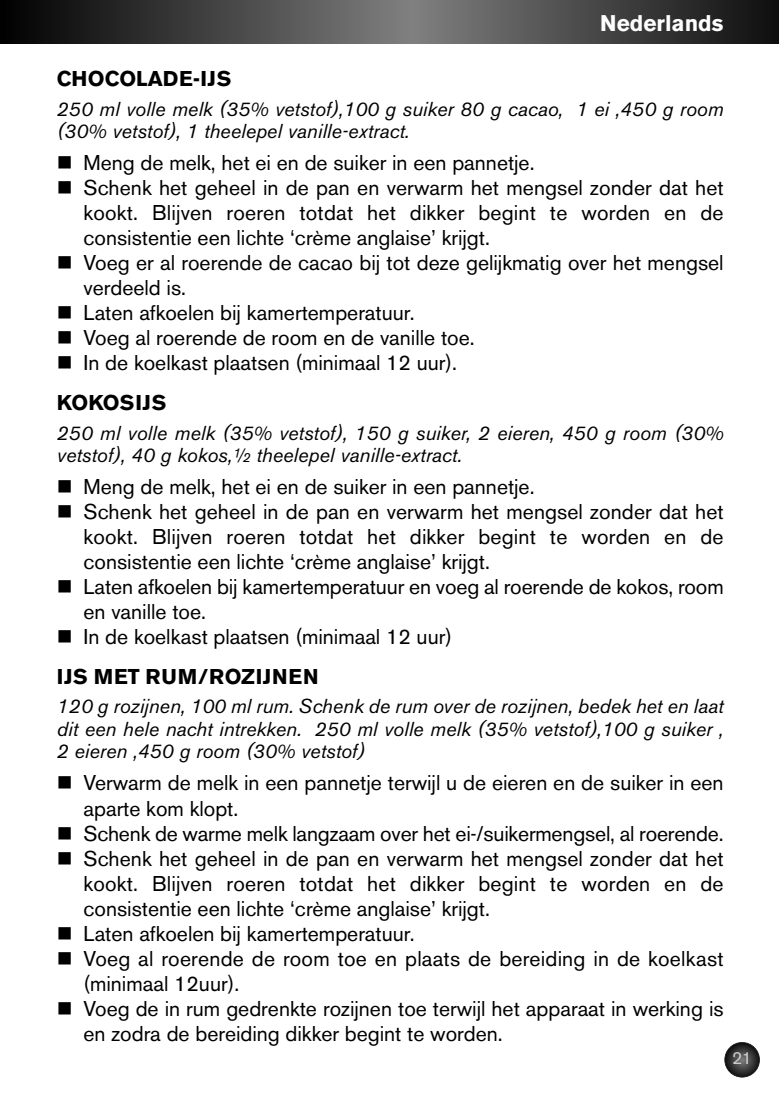
<style>
.page{position:relative;width:779px;height:1106px;background:#fff}
.page>*{position:absolute;margin:0;border:0;box-sizing:border-box;transform-origin:0 0}
.t1{font:700 22.5px "Akzidenz Grotesk BE";color:#fff}
.t2{font:21.25px/25px "Akzidenz Grotesk BE";color:#000}
.t3{font:700 21.25px "Akzidenz Grotesk BE";color:#000}
.t4{font:italic 20px/22.5px "Akzidenz Grotesk BE";color:#000}
.t5{font:17.5px "Akzidenz Grotesk BE";color:#ccc}
.s1{font-weight:700}
</style>
<div class="page">
<svg style="left:1px;top:0;width:777px;height:44px;background:#434343"></svg>
<svg style="left:725px;top:1043px;width:33px;height:34px"></svg>
<div style="left:724px;top:1042px;width:35px;height:35px;border:2px solid #000;border-radius:50%"></div>
<hr style="left:0;top:0;width:1px;height:44px;background:#020202">
<p class="t1" style="left:600px;top:15px;width:125px">Nederlands</p>
<p class="t3" style="left:57px;top:71px;width:176px">CHOCOLADE-IJS</p>
<p class="t4" style="left:57px;top:99px;width:668px">250 ml volle melk (35% vetstof),100 g suiker 80 g cacao, 1 ei ,450 g room (30% vetstof), 1 theelepel vanille-extract.</p>
<p class="t2" style="left:57px;top:153px;width:479px">■ Meng de melk, het ei en de suiker in een pannetje.</p>
<p class="t2" style="left:83px;top:178px;width:641px;text-align:justify;text-indent:-27px">■ Schenk het geheel in de pan en verwarm het mengsel zonder dat het kookt. Blijven roeren totdat het dikker begint te worden en de consistentie een lichte ‘crème anglaise’ krijgt.</p>
<p class="t2" style="left:83px;top:253px;width:641px;text-indent:-27px">■ Voeg er al roerende de cacao bij tot deze gelijkmatig over het mengsel verdeeld is.</p>
<p class="t2" style="left:57px;top:303px;width:359px">■ Laten afkoelen bij kamertemperatuur.</p>
<p class="t2" style="left:57px;top:328px;width:419px">■ Voeg al roerende de room en de vanille toe.</p>
<p class="t2" style="left:57px;top:345px;width:401px;line-height:39.8px">■ In de koelkast plaatsen (minimaal 12 uur).<br><span class="s1">KOKOSIJS</span></p>
<p class="t4" style="left:57px;top:423px;width:668px">250 ml volle melk (35% vetstof), 150 g suiker, 2 eieren, 450 g room (30% vetstof), 40 g kokos,½ theelepel vanille-extract.</p>
<p class="t2" style="left:57px;top:476px;width:479px">■ Meng de melk, het ei en de suiker in een pannetje.</p>
<p class="t2" style="left:83px;top:501px;width:641px;text-align:justify;text-indent:-27px">■ Schenk het geheel in de pan en verwarm het mengsel zonder dat het kookt. Blijven roeren totdat het dikker begint te worden en de consistentie een lichte ‘crème anglaise’ krijgt.</p>
<p class="t2" style="left:83px;top:576px;width:641px;text-indent:-27px">■ Laten afkoelen bij kamertemperatuur en voeg al roerende de kokos, room en vanille toe.</p>
<p class="t2" style="left:57px;top:619px;width:396px;line-height:39.8px">■ In de koelkast plaatsen (minimaal 12 uur)<br><span class="s1">IJS MET RUM/ROZIJNEN</span></p>
<p class="t4" style="left:57px;top:697px;width:668px;text-align:justify">120 g rozijnen, 100 ml rum. Schenk de rum over de rozijnen, bedek het en laat dit een hele nacht intrekken. 250 ml volle melk (35% vetstof),100 g suiker , 2 eieren ,450 g room (30% vetstof)</p>
<p class="t2" style="left:83px;top:773px;width:641px;text-indent:-27px">■ Verwarm de melk in een pannetje terwijl u de eieren en de suiker in een aparte kom klopt.</p>
<p class="t2" style="left:57px;top:823px;width:668px">■ Schenk de warme melk langzaam over het ei-/suikermengsel, al roerende.</p>
<p class="t2" style="left:83px;top:848px;width:641px;text-align:justify;text-indent:-27px">■ Schenk het geheel in de pan en verwarm het mengsel zonder dat het kookt. Blijven roeren totdat het dikker begint te worden en de consistentie een lichte ‘crème anglaise’ krijgt.</p>
<p class="t2" style="left:57px;top:923px;width:359px">■ Laten afkoelen bij kamertemperatuur.</p>
<p class="t2" style="left:83px;top:948px;width:641px;text-indent:-27px">■ Voeg al roerende de room toe en plaats de bereiding in de koelkast (minimaal 12uur).</p>
<p class="t2" style="left:83px;top:998px;width:641px;text-indent:-27px">■ Voeg de in rum gedrenkte rozijnen toe terwijl het apparaat in werking is en zodra de bereiding dikker begint te worden.</p>
<p class="t5" style="left:732px;top:1051px;width:21px">21</p>
</div>
